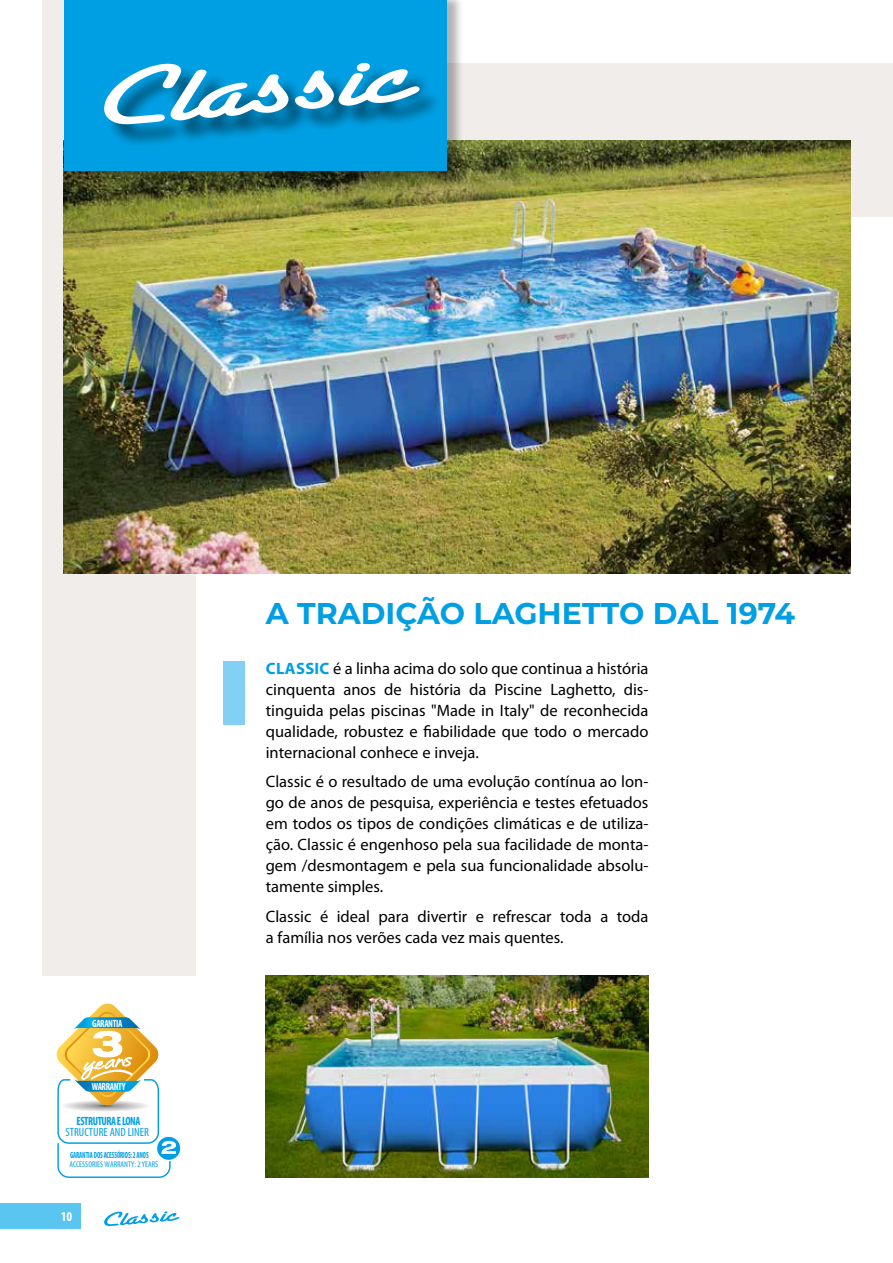
<style>
.page{position:relative;width:893px;height:1263px;background:#fff}
.page>*{position:absolute;margin:0;border:0;box-sizing:border-box;transform-origin:0 0}
.t1{font:700 30px "Montserrat";color:#009fe3}
.t2{font:16.5px/21px "Myriad Pro";color:#000;text-align:justify}
.t3{font:700 condensed 13.5px "Myriad Pro";color:#fff}
.t4{font:condensed 12px "Myriad Pro";color:#009fe3}
.t5{font:700 condensed 12px "Myriad Pro";letter-spacing:-.04em;color:#009fe3;scale:.9 1}
.t6{font:700 condensed 10.5px "Myriad Pro";letter-spacing:-.04em;color:#fff;scale:.9 1}
.t7{font:700 condensed 9px "Myriad Pro";letter-spacing:-.01em;color:#009fe3;scale:.75 1}
.t8{font:condensed 8.4px "Myriad Pro";color:#009fe3}
.s1{font-weight:700;color:#009fe3}
</style>
<div class="page">
<svg style="left:104px;top:1211px;width:75px;height:15px"></svg>
<div style="left:0;top:1203px;width:81px;height:26px;background:#5bc5f2"></div>
<div style="left:64px;top:64px;width:829px;height:153px;background:#f0edeb"></div>
<div style="left:43px;top:0;width:153px;height:976px;background:#f0edeb"></div>
<div style="left:223px;top:661px;width:21px;height:64px;background:#83d0f5"></div>
<img style="left:64px;top:140px;width:786px;height:433px">
<div style="left:65px;top:0;width:398px;height:187px;background:#000;opacity:.3"></div>
<div style="left:64px;top:0;width:382px;height:170px;background:#009fe3"></div>
<img style="left:266px;top:976px;width:382px;height:202px">
<div style="left:107px;top:66px;width:336px;height:82px;background:#000;opacity:.5"></div>
<svg style="left:104px;top:63px;width:185px;height:61px"></svg>
<svg style="left:295px;top:63px;width:125px;height:46px"></svg>
<svg style="left:156px;top:1135px;width:26px;height:26px"></svg>
<svg style="left:56px;top:1003px;width:120px;height:175px"></svg>
<p class="t6" style="left:92px;top:1017px;width:35px">GARANTIA</p>
<p class="t6" style="left:92px;top:1080px;width:39px">WARRANTY</p>
<p class="t5" style="left:77px;top:1115px;width:72px">ESTRUTURA E LONA</p>
<p class="t7" style="left:70px;top:1150px;width:106px">GARANTIA DOS ACESSÓRIOS: 2 ANOS</p>
<p class="t4" style="left:65px;top:1126px;width:85px">STRUCTURE AND LINER</p>
<p class="t8" style="left:69px;top:1160px;width:90px">ACCESSORIES WARRANTY: 2 YEARS</p>
<p class="t3" style="left:61px;top:1209px;width:13px">10</p>
<h1 class="t1" style="left:266px;top:592px;width:531px">A TRADIÇÃO LAGHETTO DAL 1974</h1>
<p class="t2" style="left:266px;top:658px;width:384px"><span class="s1">CLASSIC</span> é a linha acima do solo que continua a história cinquenta anos de história da Piscine Laghetto, dis&shy;tinguida pelas piscinas "Made in Italy" de reconhecida qualidade, robustez e fiabilidade que todo o mercado internacional conhece e inveja.</p>
<p class="t2" style="left:266px;top:771px;width:384px">Classic é o resultado de uma evolução contínua ao lon&shy;go de anos de pesquisa, experiência e testes efetuados em todos os tipos de condições climáticas e de utiliza&shy;ção. Classic é engenhoso pela sua facilidade de monta&shy;gem /desmontagem e pela sua funcionalidade absolu&shy;tamente simples.</p>
<p class="t2" style="left:266px;top:906px;width:384px">Classic é ideal para divertir e refrescar toda a toda a família nos verões cada vez mais quentes.</p>
</div>
